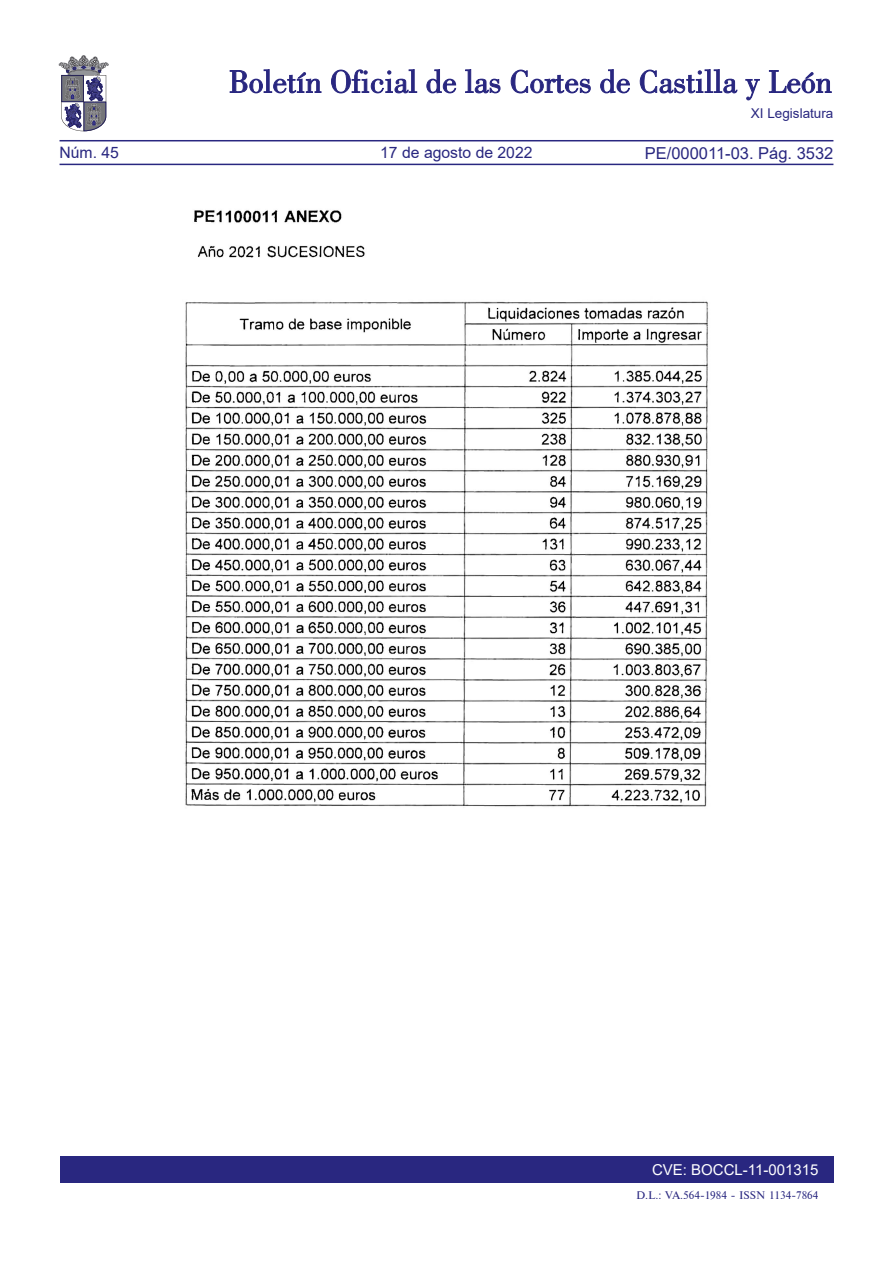
<style>
.page{position:relative;width:893px;height:1263px;background:#fff}
.page>*{position:absolute;margin:0;border:0;box-sizing:border-box;transform-origin:0 0}
.t1{font:16.5px "Arial";color:#292780}
.t2{font:15.75px "Arial";color:#292780}
.t3{font:15px "Arial";color:#fff}
.t4{font:13.5px "Arial";color:#292780}
.t5{font:10.5px "Times";color:#292780}
</style>
<div class="page">
<div style="left:60px;top:1157px;width:773px;height:26px;background:#292780"></div>
<hr style="left:60px;top:164px;width:773px;height:1px;background:#292780">
<hr style="left:60px;top:140px;width:773px;height:1px;background:#292780">
<svg style="left:230px;top:69px;width:91px;height:24px"></svg>
<svg style="left:331px;top:69px;width:86px;height:24px"></svg>
<svg style="left:426px;top:69px;width:30px;height:24px"></svg>
<svg style="left:465px;top:69px;width:35px;height:24px"></svg>
<svg style="left:511px;top:70px;width:80px;height:23px"></svg>
<svg style="left:600px;top:69px;width:30px;height:24px"></svg>
<svg style="left:640px;top:69px;width:97px;height:24px"></svg>
<svg style="left:745px;top:79px;width:15px;height:21px"></svg>
<svg style="left:769px;top:70px;width:62px;height:23px"></svg>
<svg style="left:59px;top:55px;width:49px;height:76px"></svg>
<img style="left:183px;top:210px;width:525px;height:597px">
<p class="t4" style="left:751px;top:104px;width:84px">XI Legislatura</p>
<h2 class="t2" style="left:60px;top:142px;width:61px">Núm. 45</h2>
<h2 class="t2" style="left:380px;top:142px;width:154px">17 de agosto de 2022</h2>
<h1 class="t1" style="left:645px;top:141px;width:190px">PE/000011-03. Pág. 3532</h1>
<h3 class="t3" style="left:652px;top:1159px;width:168px">CVE: BOCCL-11-001315</h3>
<p class="t5" style="left:636px;top:1189px;width:184px">D.L.: VA.564-1984 - ISSN 1134-7864</p>
</div>
